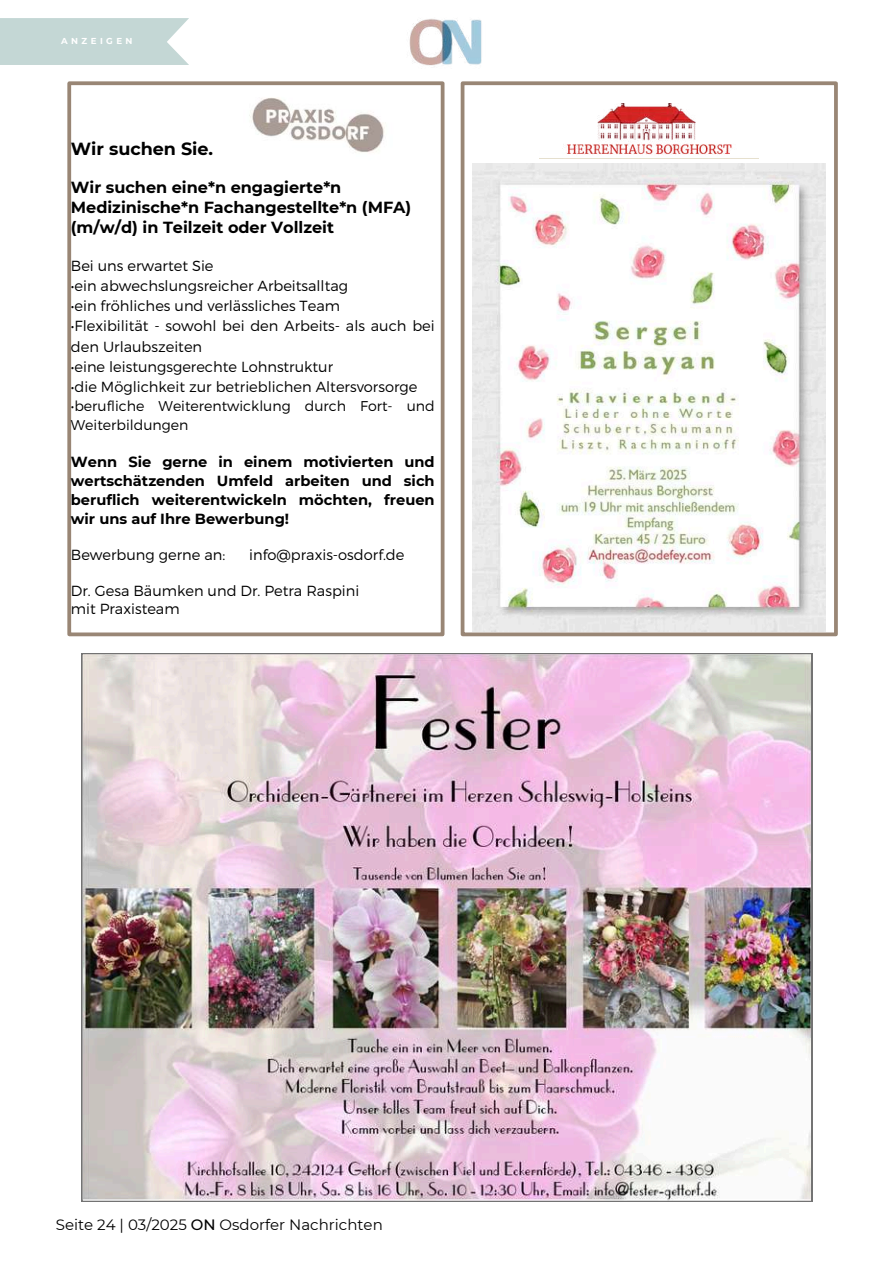
<style>
.page{position:relative;width:894px;height:1264px;background:#fff}
.page>*{position:absolute;margin:0;border:0;box-sizing:border-box;transform-origin:0 0}
.t1{font:700 17.55px "Montserrat";color:#000}
.t2{font:700 16.05px/20.1px "Montserrat";color:#000}
.t3{font:15px "Montserrat";color:#000}
.t4{font:300 14.55px/20.1px "Montserrat";color:#000}
.t5{font:700 14.55px/19px "Montserrat";color:#000;text-align:justify}
.t6{font:300 14.1px/19px "Montserrat";color:#000}
.t7{font:700 8.55px "Montserrat";letter-spacing:.4em;color:#fff}
.s1{font-weight:500}
</style>
<div class="page">
<img style="left:409px;top:19px;width:73px;height:47px">
<img style="left:249px;top:97px;width:136px;height:55px">
<div style="left:460px;top:81px;width:377px;height:555px;border:4px solid #998675"></div>
<img style="left:566px;top:103px;width:166px;height:52px">
<img style="left:472px;top:163px;width:353px;height:468px">
<div style="left:0;top:18px;width:189px;height:47px;background:#c4d7d5"></div>
<img style="left:81px;top:653px;width:730px;height:548px">
<div style="left:67px;top:81px;width:377px;height:555px;border:4px solid #998675"></div>
<p class="t7" style="left:61px;top:36px;width:73px">ANZEIGEN</p>
<p class="t1" style="left:71px;top:138px;width:144px">Wir suchen Sie.</p>
<p class="t2" style="left:71px;top:177px;width:342px">Wir suchen eine*n engagierte*n<br>Medizinische*n Fachangestellte*n (MFA) (m/w/d) in Teilzeit oder Vollzeit</p>
<p class="t4" style="left:71px;top:255px;width:144px">Bei uns erwartet Sie</p>
<p class="t4" style="left:71px;top:275px;width:279px">•ein abwechslungsreicher Arbeitsalltag</p>
<p class="t4" style="left:71px;top:295px;width:270px">•ein fröhliches und verlässliches Team</p>
<p class="t4" style="left:71px;top:315px;width:365px">•Flexibilität - sowohl bei den Arbeits- als auch bei den Urlaubszeiten</p>
<p class="t4" style="left:71px;top:355px;width:264px">•eine leistungsgerechte Lohnstruktur</p>
<p class="t4" style="left:71px;top:376px;width:348px">•die Möglichkeit zur betrieblichen Altersvorsorge</p>
<p class="t6" style="left:71px;top:395px;width:365px">•berufliche Weiterentwicklung durch Fort- und<br>Weiterbildungen</p>
<p class="t5" style="left:71px;top:452px;width:365px">Wenn Sie gerne in einem motivierten und wertschätzenden Umfeld arbeiten und sich beruflich weiterentwickeln möchten, freuen wir uns auf Ihre Bewerbung!</p>
<p class="t4" style="left:71px;top:544px;width:156px">Bewerbung gerne an:</p>
<p class="t4" style="left:249px;top:544px;width:157px">info@praxis-osdorf.de</p>
<p class="t4" style="left:71px;top:581px;width:290px;line-height:17.9px">Dr. Gesa Bäumken und Dr. Petra Raspini mit Praxisteam</p>
<p class="t3" style="left:56px;top:1215px;width:328px">Seite 24 | 03/2025 <span class="s1">ON</span> Osdorfer Nachrichten</p>
</div>
